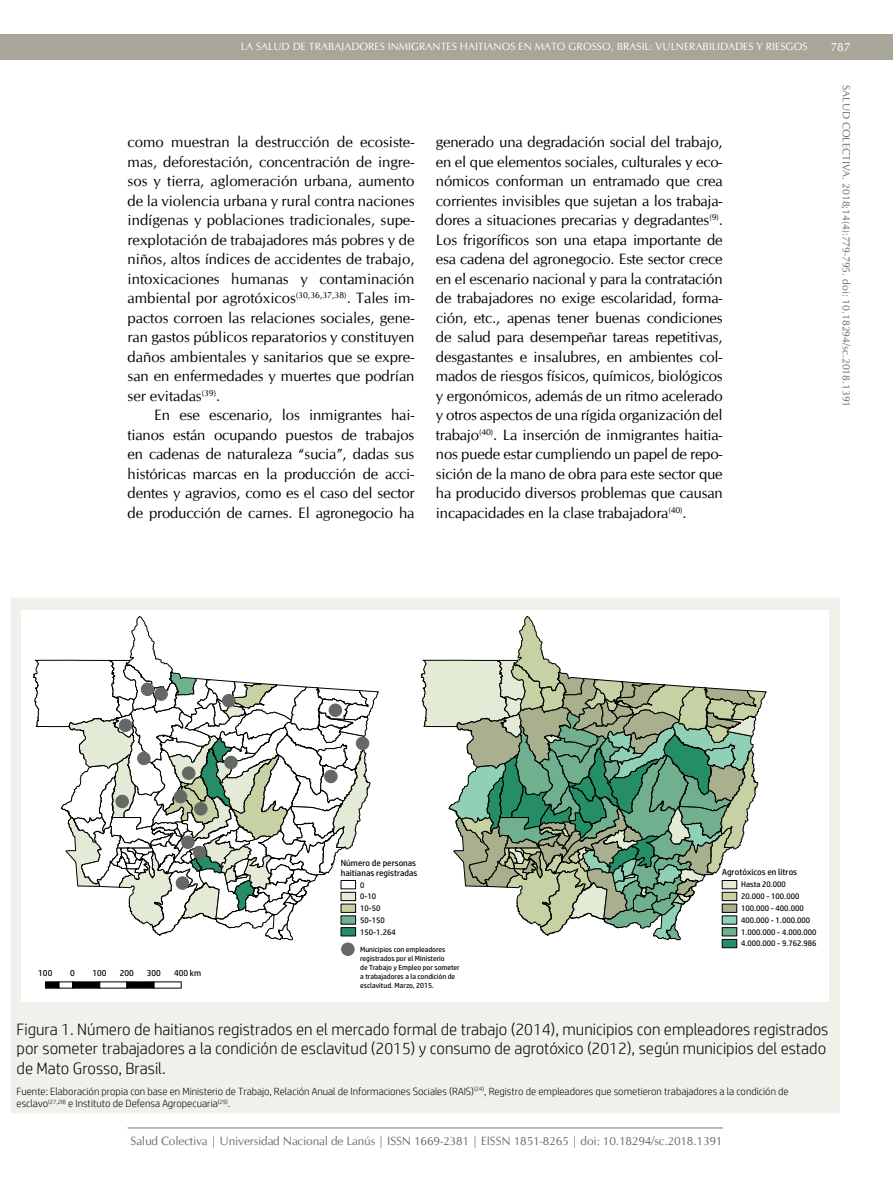
<style>
.page{position:relative;width:893px;height:1191px;background:#fff}
.page>*{position:absolute;margin:0;border:0;box-sizing:border-box;transform-origin:0 0}
.t1{font:300 16.5px/19.8px "HP Simplified";color:#000}
.t2{font:15px/19.5px "CG Omega";letter-spacing:-.01em;color:#000;text-align:justify}
.t3{font:12px "CG Omega";letter-spacing:-.015em;color:#6d6e71}
.t4{font:12px "CG Omega";color:#fff}
.t5{font:300 10.5px/12.6px "HP Simplified";color:#000}
.t6{font:10.5px "CG Omega";color:#fff}
.t7{font:10.5px "CG Omega";color:#6d6e71}
.t8{font:8.85px/10.6px "HP Simplified";color:#000}
.t9{font:8.7px "HP Simplified";color:#000}
.t10{font:8.1px/11.7px "HP Simplified";color:#000}
.t11{font:7.35px/8.9px "HP Simplified";color:#000}
</style>
<div class="page">
<div style="left:0;top:34px;width:893px;height:26px;background:#a7a699"></div>
<hr style="left:128px;top:1127px;width:595px;height:1px;background:#a7a699">
<div style="left:11px;top:598px;width:829px;height:515px;background:#f1f1ec"></div>
<div style="left:21px;top:610px;width:808px;height:392px;background:#fff"></div>
<svg style="left:33px;top:616px;width:346px;height:325px"></svg>
<svg style="left:421px;top:616px;width:346px;height:325px"></svg>
<div style="left:45px;top:981px;width:14px;height:7px;background:#000;border:1px solid #000"></div>
<svg style="left:59px;top:981px;width:14px;height:7px"></svg>
<div style="left:72px;top:981px;width:28px;height:7px;background:#000;border:1px solid #000"></div>
<svg style="left:100px;top:981px;width:27px;height:7px"></svg>
<div style="left:127px;top:981px;width:27px;height:7px;background:#000;border:1px solid #000"></div>
<svg style="left:154px;top:981px;width:27px;height:7px"></svg>
<div style="left:342px;top:943px;width:12px;height:12px;background:#656963;border-radius:50%"></div>
<div style="left:341px;top:942px;width:13px;height:14px;border:1px solid #656963;border-radius:50%"></div>
<div style="left:325px;top:770px;width:12px;height:12px;background:#656963;border-radius:50%"></div>
<div style="left:324px;top:770px;width:13px;height:13px;border:1px solid #656963;border-radius:50%"></div>
<div style="left:225px;top:756px;width:12px;height:12px;background:#656963;border-radius:50%"></div>
<div style="left:224px;top:756px;width:14px;height:13px;border:1px solid #656963;border-radius:50%"></div>
<div style="left:141px;top:683px;width:13px;height:12px;background:#656963;border-radius:50%"></div>
<div style="left:141px;top:682px;width:13px;height:14px;border:1px solid #656963;border-radius:50%"></div>
<div style="left:155px;top:688px;width:12px;height:12px;background:#656963;border-radius:50%"></div>
<div style="left:154px;top:687px;width:14px;height:13px;border:1px solid #656963;border-radius:50%"></div>
<div style="left:223px;top:694px;width:12px;height:13px;background:#656963;border-radius:50%"></div>
<div style="left:222px;top:694px;width:13px;height:13px;border:1px solid #656963;border-radius:50%"></div>
<div style="left:329px;top:704px;width:13px;height:12px;background:#656963;border-radius:50%"></div>
<div style="left:329px;top:703px;width:13px;height:14px;border:1px solid #656963;border-radius:50%"></div>
<div style="left:356px;top:737px;width:13px;height:12px;background:#656963;border-radius:50%"></div>
<div style="left:356px;top:736px;width:13px;height:14px;border:1px solid #656963;border-radius:50%"></div>
<div style="left:176px;top:876px;width:13px;height:13px;background:#656963;border-radius:50%"></div>
<div style="left:176px;top:876px;width:13px;height:13px;border:1px solid #656963;border-radius:50%"></div>
<div style="left:193px;top:846px;width:13px;height:12px;background:#656963;border-radius:50%"></div>
<div style="left:193px;top:846px;width:13px;height:13px;border:1px solid #656963;border-radius:50%"></div>
<div style="left:182px;top:836px;width:12px;height:12px;background:#656963;border-radius:50%"></div>
<div style="left:181px;top:835px;width:14px;height:14px;border:1px solid #656963;border-radius:50%"></div>
<div style="left:174px;top:790px;width:13px;height:13px;background:#656963;border-radius:50%"></div>
<div style="left:174px;top:790px;width:13px;height:13px;border:1px solid #656963;border-radius:50%"></div>
<div style="left:195px;top:802px;width:12px;height:13px;background:#656963;border-radius:50%"></div>
<div style="left:194px;top:802px;width:13px;height:13px;border:1px solid #656963;border-radius:50%"></div>
<div style="left:182px;top:767px;width:13px;height:12px;background:#656963;border-radius:50%"></div>
<div style="left:182px;top:766px;width:13px;height:13px;border:1px solid #656963;border-radius:50%"></div>
<div style="left:119px;top:719px;width:13px;height:12px;background:#656963;border-radius:50%"></div>
<div style="left:119px;top:718px;width:13px;height:14px;border:1px solid #656963;border-radius:50%"></div>
<div style="left:138px;top:752px;width:12px;height:12px;background:#656963;border-radius:50%"></div>
<div style="left:137px;top:752px;width:13px;height:13px;border:1px solid #656963;border-radius:50%"></div>
<div style="left:116px;top:795px;width:12px;height:12px;background:#656963;border-radius:50%"></div>
<div style="left:116px;top:795px;width:13px;height:13px;border:1px solid #656963;border-radius:50%"></div>
<div style="left:341px;top:892px;width:15px;height:9px;background:#e3ead5;border:1px solid #000"></div>
<div style="left:341px;top:880px;width:15px;height:9px;background:#fff;border:1px solid #000"></div>
<div style="left:341px;top:903px;width:15px;height:9px;background:#c6d1a4"></div>
<div style="left:341px;top:915px;width:15px;height:9px;background:#70b08e"></div>
<div style="left:341px;top:927px;width:15px;height:9px;background:#258e67;border:1px solid #000"></div>
<div style="left:722px;top:892px;width:15px;height:9px;background:#c6d1a4;border:1px solid #000"></div>
<div style="left:722px;top:880px;width:15px;height:9px;background:#e3ead5;border:1px solid #000"></div>
<div style="left:722px;top:903px;width:15px;height:9px;background:#a8b08e;border:1px solid #000"></div>
<div style="left:722px;top:915px;width:15px;height:9px;background:#90d0b5"></div>
<div style="left:722px;top:927px;width:15px;height:9px;background:#70b08e;border:1px solid #000"></div>
<div style="left:722px;top:939px;width:15px;height:9px;background:#258e67;border:1px solid #000"></div>
<p class="t6" style="left:241px;top:40px;width:568px">La salud de trabajadores inmigrantes haitianos en Mato Grosso, B rasil: vulnerabilidades y riesgos</p>
<p class="t4" style="left:830px;top:40px;width:21px">787</p>
<p class="t7" style="left:852px;top:85px;width:324px;rotate:90deg">SALUD COLECTIVA. 2018;14(4):779-795. doi: 10.18294/sc.2018.1391</p>
<p class="t2" style="left:128px;top:132px;width:288px">como muestran la destrucción de ecosiste&shy;mas, deforestación, concentración de ingre&shy;sos y tierra, aglomeración urbana, aumento de la violencia urbana y rural contra naciones indígenas y poblaciones tradicionales, supe&shy;rexplotación de trabajadores más pobres y de niños, altos índices de accidentes de trabajo, intoxicaciones humanas y contaminación ambiental por agrotóxicos<sup>(30,36,37,38)</sup>. Tales im&shy;pactos corroen las relaciones sociales, gene&shy;ran gastos públicos reparatorios y constituyen daños ambientales y sanitarios que se expre&shy;san en enfermedades y muertes que podrían ser evitadas<sup>(39)</sup>.</p>
<p class="t2" style="left:128px;top:405px;width:288px;text-indent:27px">En ese escenario, los inmigrantes hai&shy;tianos están ocupando puestos de trabajos en cadenas de naturaleza “sucia”, dadas sus históricas marcas en la producción de acci&shy;dentes y agravios, como es el caso del sector de producción de carnes. El agronegocio ha</p>
<p class="t2" style="left:436px;top:132px;width:289px">generado una degradación social del trabajo, en el que elementos sociales, culturales y eco&shy;nómicos conforman un entramado que crea corrientes invisibles que sujetan a los trabaja&shy;dores a situaciones precarias y degradantes<sup>(9)</sup>.<br>Los frigoríficos son una etapa importante de esa cadena del agronegocio. Este sector crece en el escenario nacional y para la contratación de trabajadores no exige escolaridad, forma&shy;ción, etc., apenas tener buenas condiciones de salud para desempeñar tareas repetitivas, desgastantes e insalubres, en ambientes col&shy;mados de riesgos físicos, químicos, biológicos y ergonómicos, además de un ritmo acelerado y otros aspectos de una rígida organización del trabajo<sup>(40)</sup>. La inserción de inmigrantes haitia&shy;nos puede estar cumpliendo un papel de repo&shy;sición de la mano de obra para este sector que ha producido diversos problemas que causan incapacidades en la clase trabajadora<sup>(40)</sup>.</p>
<p class="t9" style="left:38px;top:967px;width:16px">100</p>
<p class="t9" style="left:70px;top:967px;width:6px">0</p>
<p class="t9" style="left:93px;top:967px;width:16px">100</p>
<p class="t9" style="left:120px;top:967px;width:16px">200</p>
<p class="t9" style="left:147px;top:967px;width:16px">300</p>
<p class="t9" style="left:174px;top:967px;width:29px">400 km</p>
<p class="t8" style="left:341px;top:857px;width:78px">Número de personas haitianas registradas</p>
<p class="t10" style="left:360px;top:878px;width:6px">0</p>
<p class="t10" style="left:360px;top:890px;width:37px">0-10<br>10-50<br>50-150<br>150-1.264</p>
<p class="t11" style="left:360px;top:945px;width:101px">Municipios con empleadores registrados por el Ministerio<br>de Trabajo y Empleo por someter a trabajadores a la condición de esclavitud. Marzo, 2015.</p>
<p class="t8" style="left:722px;top:866px;width:76px">Agrotóxicos en litros</p>
<p class="t10" style="left:741px;top:878px;width:46px">Hasta 20.000</p>
<p class="t10" style="left:741px;top:890px;width:77px">20.000 - 100.000<br>100.000 - 400.000<br>400.000 - 1.000.000<br>1.000.000 - 4.000.000<br>4.000.000 - 9.762.986</p>
<p class="t1" style="left:17px;top:1018px;width:813px">Figura 1. Número de haitianos registrados en el mercado formal de trabajo (2014), municipios con empleadores registrados por someter trabajadores a la condición de esclavitud (2015) y consumo de agrotóxico (2012), según municipios del estado de Mato Grosso, Brasil.</p>
<p class="t5" style="left:17px;top:1084px;width:774px">Fuente: Elaboración propia con base en Ministerio de Trabajo, Relación Anual de Informaciones Sociales (RAIS)<sup>(24)</sup>, Registro de empleadores que sometieron trabajadores a la condición de esclavo<sup>(27,28)</sup> e Instituto de Defensa Agropecuaria<sup>(29)</sup>.</p>
<p class="t3" style="left:131px;top:1133px;width:593px">Salud Colectiva | Universidad Nacional de Lanús | ISSN 1669-2381 | EISSN 1851-8265 | doi: 10.18294/sc.2018.1391</p>
</div>
